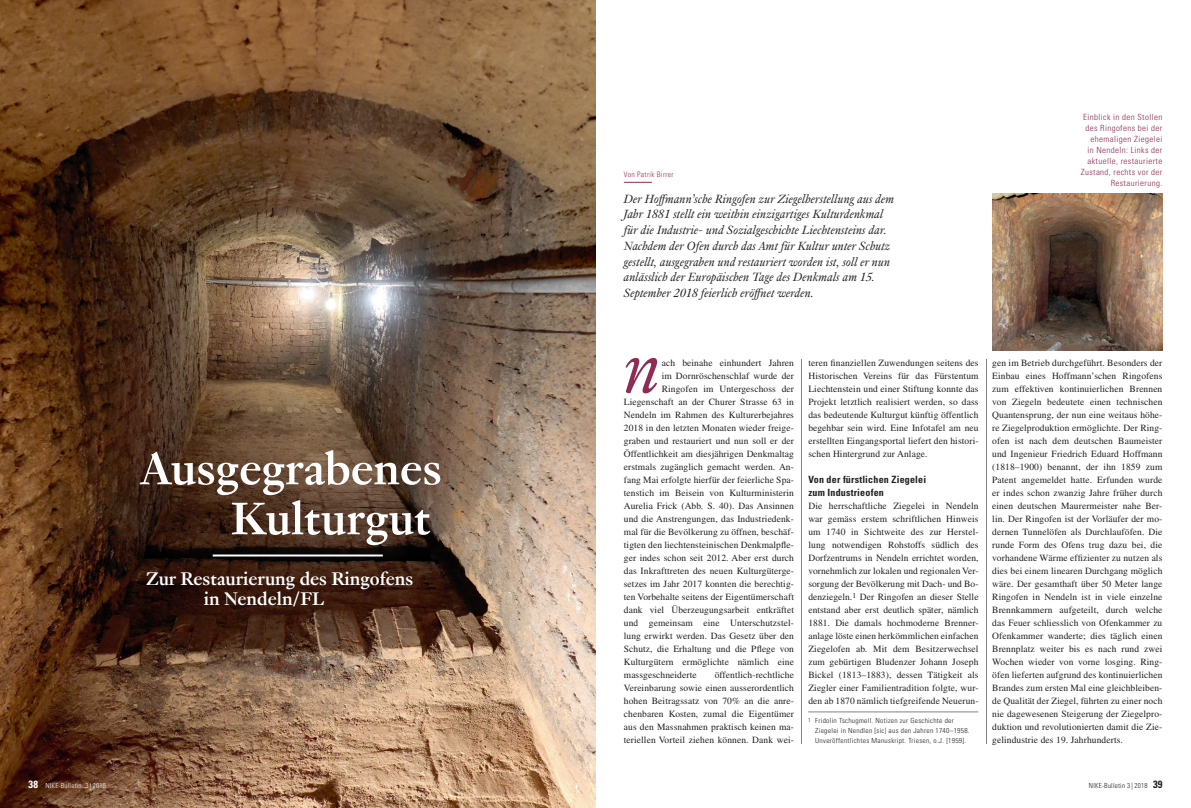
<style>
.page{position:relative;width:1191px;height:808px;background:#fff}
.page>*{position:absolute;margin:0;border:0;box-sizing:border-box;transform-origin:0 0}
.t1{font:italic 79.9px "Genath";color:#8d2d55}
.t2{font:700 50px/50px "Genath";color:#fff;text-align:right}
.t3{font:700 20px/20px "Genath";color:#fff}
.t4{font:italic 13px/15.7px "Genath";letter-spacing:.01em;color:#231f20}
.t5{font:700 condensed 10px/13px "Univers";letter-spacing:.02em;color:#231f20}
.t6{font:9.5px/13px "Times";letter-spacing:.01em;color:#231f20;text-align:justify}
.t7{font:300 condensed 8.5px/11px "Univers";letter-spacing:.04em;color:#8d2d55;text-align:right;scale:1.05 1}
.t8{font:300 condensed 7.5px "Univers";letter-spacing:.05em;color:#8d2d55}
.t9{font:300 condensed 7px/10px "Univers";letter-spacing:.04em;color:#231f20;scale:1.05 1}
.t10{font:300 condensed 7px "Univers";letter-spacing:.04em;color:#231f20}
.t11{font:300 condensed 7px "Univers";letter-spacing:.03em;color:#fff}
.s1{font-weight:700;font-size:10.5px}
</style>
<div class="page">
<img style="left:0;top:0;width:595px;height:808px">
<hr style="left:801px;top:359px;width:1px;height:384px;background:#808285">
<hr style="left:986px;top:359px;width:1px;height:384px;background:#808285">
<svg style="left:624px;top:182px;width:28px;height:1px"></svg>
<hr style="left:213px;top:554px;width:170px;height:2px;background:#fff">
<hr style="left:808px;top:712px;width:170px;height:1px;background:#808285">
<img style="left:992px;top:193px;width:170px;height:157px">
<h2 class="t2" style="left:140px;top:440px;width:303px">Ausgegrabenes<br>Kulturgut</h2>
<h3 class="t3" style="left:204px;top:567px;width:211px;text-indent:-58px">Zur Restaurierung des Ringofens in Nendeln/FL</h3>
<p class="t11" style="left:28px;top:781px;width:79px"><span class="s1">38</span> NIKE-Bulletin 3 | 2018</p>
<p class="t8" style="left:624px;top:170px;width:51px">Von Patrik Birrer</p>
<p class="t4" style="left:624px;top:190px;width:272px">Der Hoffmann’sche Ringofen zur Ziegelherstellung aus dem Jahr 1881 stellt ein weithin einzigartiges Kulturdenkmal für die Industrie- und Sozialgeschichte Liechtensteins dar.<br>Nachdem der Ofen durch das Amt für Kultur unter Schutz gestellt, ausgegraben und restauriert worden ist, soll er nun anlässlich der Europäischen Tage des Denkmals am 15.<br>September 2018 feierlich eröffnet werden.</p>
<p class="t7" style="left:1080px;top:111px;width:79px">Einblick in den Stollen des Ringofens bei der ehemaligen Ziegelei<br>in Nendeln: Links der aktuelle, restaurierte<br>Zustand, rechts vor der<br>Restaurierung.</p>
<h1 class="t1" style="left:624px;top:311px;width:39px">n</h1>
<p class="t6" style="left:661px;top:357px;width:134px">ach beinahe einhundert Jahren</p>
<p class="t6" style="left:661px;top:370px;width:134px">im Dornröschenschlaf wurde der</p>
<p class="t6" style="left:661px;top:383px;width:134px">Ringofen im Untergeschoss der</p>
<p class="t6" style="left:624px;top:396px;width:172px">Liegenschaft an der Churer Strasse 63 in</p>
<p class="t6" style="left:624px;top:409px;width:172px">Nendeln im Rahmen des Kulturerbejahres</p>
<p class="t6" style="left:624px;top:422px;width:172px">2018 in den letzten Monaten wieder freige-</p>
<p class="t6" style="left:624px;top:435px;width:172px">graben und restauriert und nun soll er der</p>
<p class="t6" style="left:624px;top:448px;width:172px">Öffentlichkeit am diesjährigen Denkmaltag</p>
<p class="t6" style="left:624px;top:461px;width:172px">erstmals zugänglich gemacht werden. An-</p>
<p class="t6" style="left:624px;top:474px;width:172px">fang Mai erfolgte hierfür der feierliche Spa-</p>
<p class="t6" style="left:624px;top:487px;width:172px">tenstich im Beisein von Kulturministerin</p>
<p class="t6" style="left:624px;top:500px;width:172px">Aurelia Frick (Abb. S. 40). Das Ansinnen</p>
<p class="t6" style="left:624px;top:513px;width:172px">und die Anstrengungen, das Industriedenk-</p>
<p class="t6" style="left:624px;top:526px;width:172px">mal für die Bevölkerung zu öffnen, beschäf-</p>
<p class="t6" style="left:624px;top:539px;width:172px">tigten den liechtensteinischen Denkmalpfle-</p>
<p class="t6" style="left:624px;top:552px;width:172px">ger indes schon seit 2012. Aber erst durch</p>
<p class="t6" style="left:624px;top:565px;width:172px">das Inkrafttreten des neuen Kulturgüterge-</p>
<p class="t6" style="left:624px;top:578px;width:172px">setzes im Jahr 2017 konnten die berechtig-</p>
<p class="t6" style="left:624px;top:591px;width:172px">ten Vorbehalte seitens der Eigentümerschaft</p>
<p class="t6" style="left:624px;top:604px;width:172px">dank viel Überzeugungsarbeit entkräftet</p>
<p class="t6" style="left:624px;top:617px;width:172px">und gemeinsam eine Unterschutzstel-</p>
<p class="t6" style="left:624px;top:630px;width:172px">lung erwirkt werden. Das Gesetz über den</p>
<p class="t6" style="left:624px;top:643px;width:172px">Schutz, die Erhaltung und die Pflege von</p>
<p class="t6" style="left:624px;top:656px;width:172px">Kulturgütern ermöglichte nämlich eine</p>
<p class="t6" style="left:624px;top:669px;width:74px">massgeschneiderte</p>
<p class="t6" style="left:624px;top:669px;width:172px;text-indent:91px">öffentlich-rechtliche Vereinbarung sowie einen ausserordentlich hohen Beitragssatz von 70% an die anre&shy;chenbaren Kosten, zumal die Eigentümer aus den Massnahmen praktisch keinen ma&shy;teriellen Vorteil ziehen können. Dank wei-</p>
<p class="t6" style="left:808px;top:357px;width:172px">teren finanziellen Zuwendungen seitens des Historischen Vereins für das Fürstentum Liechtenstein und einer Stiftung konnte das Projekt letztlich realisiert werden, so dass das bedeutende Kulturgut künftig öffentlich begehbar sein wird. Eine Infotafel am neu erstellten Eingangsportal liefert den histori&shy;schen Hintergrund zur Anlage.</p>
<p class="t5" style="left:808px;top:473px;width:119px">Von der fürstlichen Ziegelei zum Industrieofen</p>
<p class="t6" style="left:808px;top:500px;width:172px">Die herrschaftliche Ziegelei in Nendeln war gemäss erstem schriftlichen Hinweis um 1740 in Sichtweite des zur Herstel&shy;lung notwendigen Rohstoffs südlich des Dorfzentrums in Nendeln errichtet worden, vornehmlich zur lokalen und regionalen Ver&shy;sorgung der Bevölkerung mit Dach- und Bo&shy;denziegeln.<sup>1</sup> Der Ringofen an dieser Stelle entstand aber erst deutlich später, nämlich 1881. Die damals hochmoderne Brenner&shy;anlage löste einen herkömmlichen einfachen Ziegelofen ab. Mit dem Besitzerwechsel zum gebürtigen Bludenzer Johann Joseph Bickel (1813–1883), dessen Tätigkeit als Ziegler einer Familientradition folgte, wur&shy;den ab 1870 nämlich tiefgreifende Neuerun-</p>
<p class="t9" style="left:815px;top:716px;width:148px;text-indent:-7px"><sup>1</sup> Fridolin Tschugmell. Notizen zur Geschichte der<br>Ziegelei in Nendlen [sic] aus den Jahren 1740–1958.<br>Unveröffentlichtes Manuskript. Triesen, o.J. [1959].</p>
<p class="t6" style="left:992px;top:357px;width:172px">gen im Betrieb durchgeführt. Besonders der Einbau eines Hoffmann’schen Ringofens zum effektiven kontinuierlichen Brennen von Ziegeln bedeutete einen technischen Quantensprung, der nun eine weitaus höhe&shy;re Ziegelproduktion ermöglichte. Der Ring&shy;ofen ist nach dem deutschen Baumeister und Ingenieur Friedrich Eduard Hoffmann (1818–1900) benannt, der ihn 1859 zum Patent angemeldet hatte. Erfunden wurde er indes schon zwanzig Jahre früher durch einen deutschen Maurermeister nahe Ber&shy;lin. Der Ringofen ist der Vorläufer der mo&shy;dernen Tunnelöfen als Durchlauföfen. Die runde Form des Ofens trug dazu bei, die vorhandene Wärme effizienter zu nutzen als dies bei einem linearen Durchgang möglich wäre. Der gesamthaft über 50 Meter lange Ringofen in Nendeln ist in viele einzelne Brennkammern aufgeteilt, durch welche das Feuer schliesslich von Ofenkammer zu Ofenkammer wanderte; dies täglich einen Brennplatz weiter bis es nach rund zwei Wochen wieder von vorne losging. Ring&shy;öfen lieferten aufgrund des kontinuierlichen Brandes zum ersten Mal eine gleichbleiben&shy;de Qualität der Ziegel, führten zu einer noch nie dagewesenen Steigerung der Ziegelpro&shy;duktion und revolutionierten damit die Zie&shy;gelindustrie des 19. Jahrhunderts.</p>
<p class="t10" style="left:1088px;top:781px;width:75px">NIKE-Bulletin 3 | 2018 <span class="s1">39</span></p>
</div>
